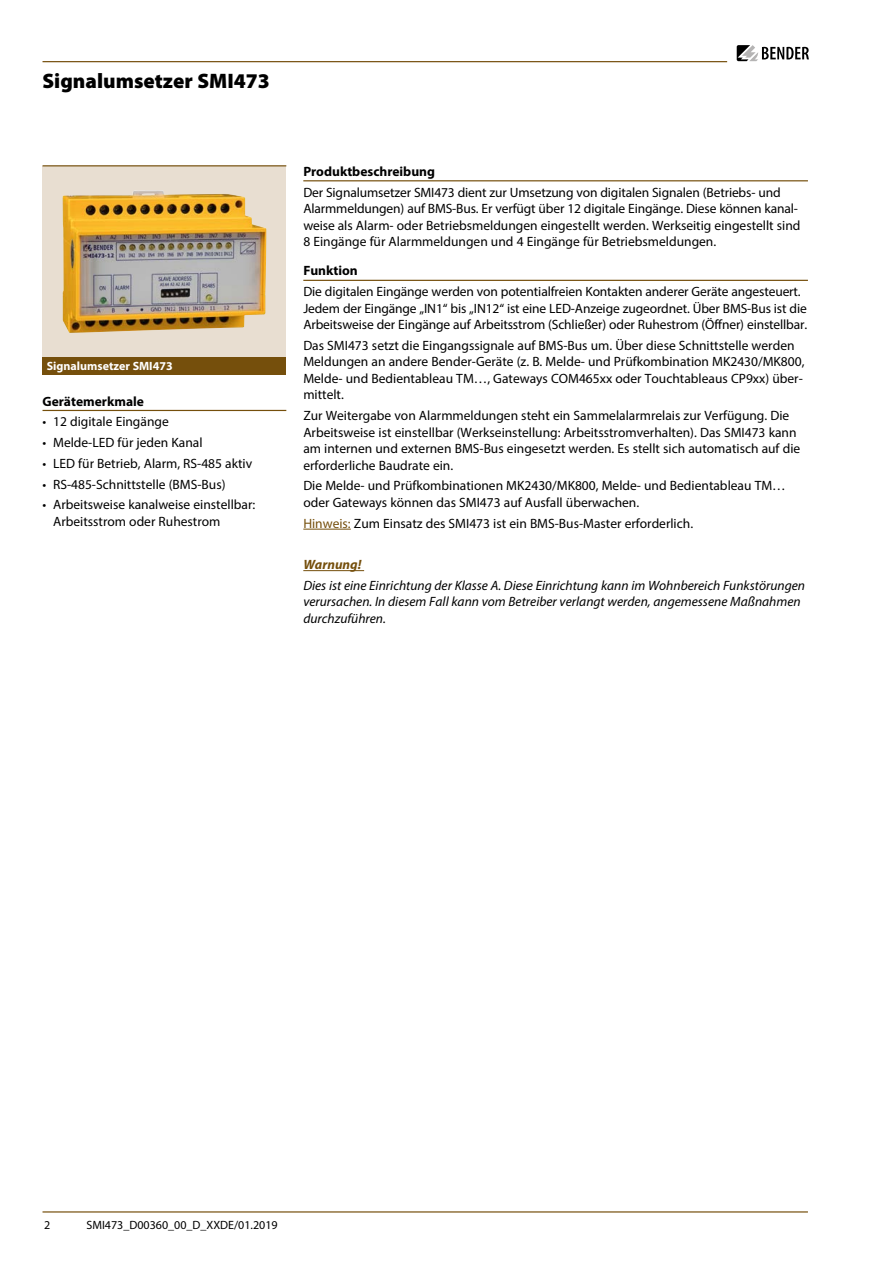
<style>
.page{position:relative;width:893px;height:1263px;background:#fff}
.page>*{position:absolute;margin:0;border:0;box-sizing:border-box;transform-origin:0 0}
.t1{font:900 21px "Myriad Pro";color:#000}
.t2{font:13.5px/16.5px "Myriad Pro";color:#000}
.t3{font:italic 13.5px/16.5px "Myriad Pro";color:#000}
.t4{font:700 13.5px "Myriad Pro";color:#000}
.t5{font:italic 700 13.5px "Myriad Pro";color:#754f0c}
.t6{font:12px "Myriad Pro";color:#000}
.t7{font:700 12px "Myriad Pro";color:#fff}
.s1{color:#754f0c}
</style>
<div class="page">
<hr style="left:43px;top:61px;width:684px;height:1px;background:#754f0c">
<hr style="left:43px;top:1211px;width:765px;height:1px;background:#754f0c">
<svg style="left:737px;top:45px;width:72px;height:16px"></svg>
<div style="left:43px;top:166px;width:243px;height:191px;background:#e8ded1"></div>
<img style="left:62px;top:190px;width:204px;height:143px">
<hr style="left:303px;top:180px;width:505px;height:1px;background:#754f0c">
<hr style="left:303px;top:280px;width:505px;height:1px;background:#754f0c">
<hr style="left:303px;top:529px;width:48px;height:1px;background:#754f0c">
<hr style="left:303px;top:570px;width:61px;height:1px;background:#754f0c">
<hr style="left:43px;top:410px;width:243px;height:1px;background:#754f0c">
<div style="left:43px;top:357px;width:243px;height:17px;background:#754f0c"></div>
<hr style="left:43px;top:165px;width:243px;height:1px;background:#754f0c">
<h1 class="t1" style="left:43px;top:69px;width:229px">Signalumsetzer SMI473</h1>
<p class="t7" style="left:47px;top:358px;width:127px">Signalumsetzer SMI473</p>
<p class="t4" style="left:43px;top:392px;width:103px">Gerätemerkmale</p>
<p class="t2" style="left:43px;top:413px;width:128px">• 12 digitale Eingänge</p>
<p class="t2" style="left:43px;top:434px;width:162px">• Melde-LED für jeden Kanal</p>
<p class="t2" style="left:43px;top:455px;width:211px">• LED für Betrieb, Alarm, RS-485 aktiv</p>
<p class="t2" style="left:43px;top:476px;width:184px">• RS-485-Schnittstelle (BMS-Bus)</p>
<p class="t2" style="left:53px;top:496px;width:204px;text-indent:-11px">• Arbeitsweise kanalweise einstellbar:<br>Arbeitsstrom oder Ruhestrom</p>
<p class="t4" style="left:303px;top:163px;width:133px">Produktbeschreibung</p>
<p class="t2" style="left:303px;top:184px;width:499px">Der Signalumsetzer SMI473 dient zur Umsetzung von digitalen Signalen (Betriebs- und Alarmmeldungen) auf BMS-Bus. Er verfügt über 12 digitale Eingänge. Diese können kanal&shy;weise als Alarm- oder Betriebsmeldungen eingestellt werden. Werkseitig eingestellt sind 8 Eingänge für Alarmmeldungen und 4 Eingänge für Betriebsmeldungen.</p>
<p class="t4" style="left:303px;top:262px;width:56px">Funktion</p>
<p class="t2" style="left:303px;top:283px;width:505px">Die digitalen Eingänge werden von potentialfreien Kontakten anderer Geräte angesteuert.<br>Jedem der Eingänge „IN1“ bis „IN12“ ist eine LED-Anzeige zugeordnet. Über BMS-Bus ist die<br>Arbeitsweise der Eingänge auf Arbeitsstrom (Schließer) oder Ruhestrom (Öffner) einstellbar.</p>
<p class="t2" style="left:303px;top:337px;width:503px">Das SMI473 setzt die Eingangssignale auf BMS-Bus um. Über diese Schnittstelle werden Meldungen an andere Bender-Geräte (z. B. Melde- und Prüfkombination MK2430/MK800, Melde- und Bedientableau TM…, Gateways COM465xx oder Touchtableaus CP9xx) über&shy;mittelt.</p>
<p class="t2" style="left:303px;top:407px;width:498px">Zur Weitergabe von Alarmmeldungen steht ein Sammelalarmrelais zur Verfügung. Die Arbeitsweise ist einstellbar (Werkseinstellung: Arbeitsstromverhalten). Das SMI473 kann am internen und externen BMS-Bus eingesetzt werden. Es stellt sich automatisch auf die erforderliche Baudrate ein.</p>
<p class="t2" style="left:303px;top:477px;width:484px">Die Melde- und Prüfkombinationen MK2430/MK800, Melde- und Bedientableau TM… oder Gateways können das SMI473 auf Ausfall überwachen.</p>
<p class="t2" style="left:303px;top:515px;width:391px"><span class="s1">Hinweis:</span> Zum Einsatz des SMI473 ist ein BMS-Bus-Master erforderlich.</p>
<p class="t5" style="left:303px;top:556px;width:60px">Warnung!</p>
<p class="t3" style="left:303px;top:577px;width:503px">Dies ist eine Einrichtung der Klasse A. Diese Einrichtung kann im Wohnbereich Funkstörungen verursachen. In diesem Fall kann vom Betreiber verlangt werden, angemessene Maßnahmen durchzuführen.</p>
<p class="t6" style="left:44px;top:1217px;width:8px">2</p>
<p class="t6" style="left:87px;top:1217px;width:193px">SMI473_D00360_00_D_XXDE/01.2019</p>
</div>
